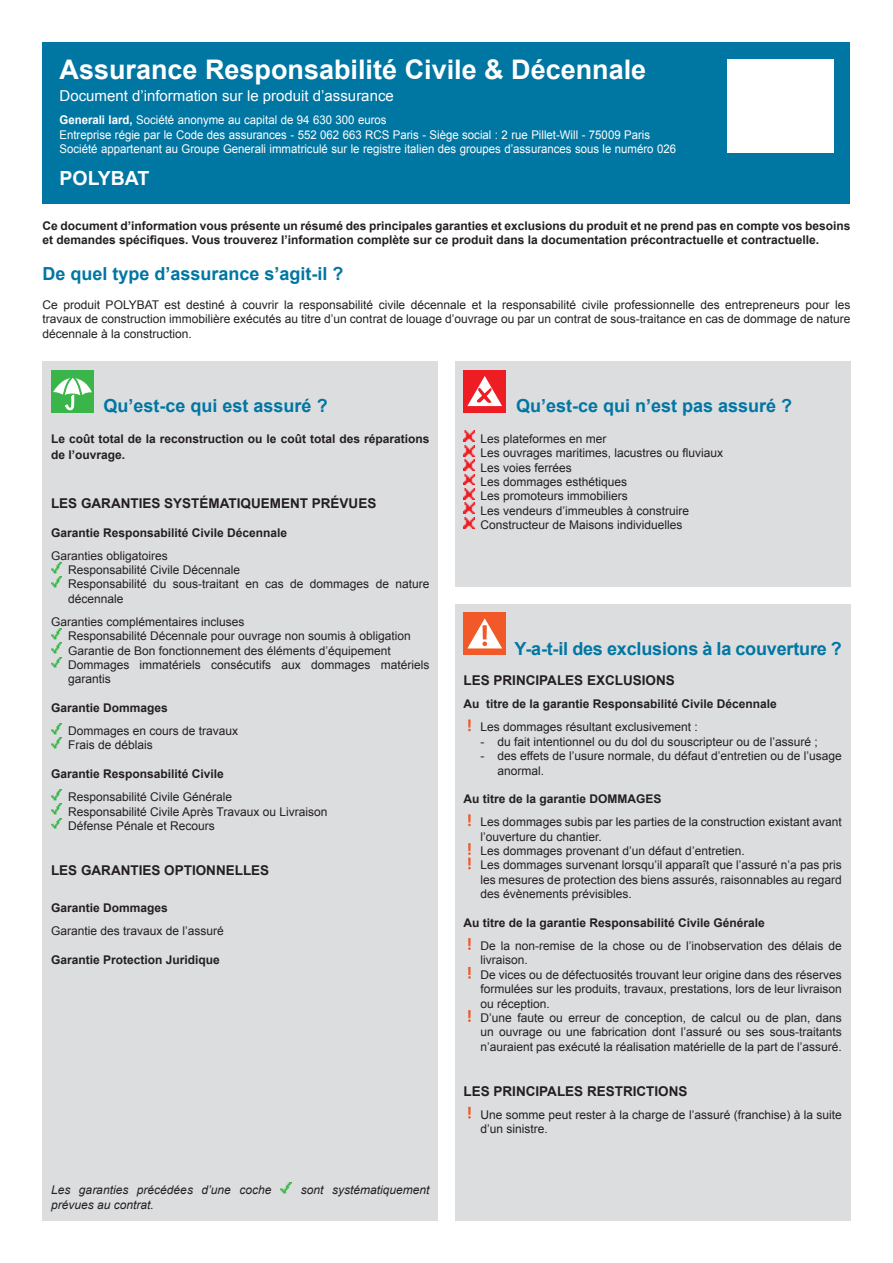
<style>
.page{position:relative;width:893px;height:1263px;background:#fff}
.page>*{position:absolute;margin:0;border:0;box-sizing:border-box;transform-origin:0 0}
.t1{font:700 27px "Arial";color:#fff}
.t2{font:700 19.5px "Arial";color:#fff}
.t3{font:700 18px "Arial";color:#0076a3}
.t4{font:15px "Arial";color:#fff}
.t5{font:700 13.5px "Arial";color:#231f20}
.t6{font:12px/14.4px "Arial";color:#231f20}
.t7{font:700 12px/14.4px "Arial";color:#231f20}
.t8{font:12px/14.4px "Arial";color:#fff;scale:.95 1}
.t9{font:italic 12px "Arial";color:#231f20}
.s1{font-weight:700}
</style>
<div class="page">
<div style="left:43px;top:43px;width:807px;height:161px;background:#0076a3"></div>
<div style="left:727px;top:60px;width:106px;height:93px;background:#fff"></div>
<div style="left:43px;top:361px;width:395px;height:859px;background:#dcdddf"></div>
<div style="left:51px;top:370px;width:43px;height:42px;background:#3ab54a"></div>
<svg style="left:53px;top:373px;width:39px;height:38px"></svg>
<svg style="left:51px;top:562px;width:11px;height:26px"></svg>
<svg style="left:51px;top:628px;width:11px;height:40px"></svg>
<svg style="left:51px;top:723px;width:11px;height:26px"></svg>
<svg style="left:51px;top:789px;width:11px;height:40px"></svg>
<div style="left:455px;top:361px;width:395px;height:226px;background:#dcdddf"></div>
<div style="left:463px;top:370px;width:43px;height:42px;background:#ee1d23"></div>
<svg style="left:467px;top:376px;width:35px;height:30px"></svg>
<svg style="left:463px;top:431px;width:11px;height:97px"></svg>
<div style="left:455px;top:604px;width:395px;height:616px;background:#dcdddf"></div>
<div style="left:463px;top:612px;width:43px;height:43px;background:#f15929"></div>
<svg style="left:467px;top:618px;width:35px;height:30px"></svg>
<svg style="left:468px;top:719px;width:3px;height:12px"></svg>
<svg style="left:468px;top:814px;width:3px;height:12px"></svg>
<svg style="left:468px;top:843px;width:3px;height:26px"></svg>
<svg style="left:468px;top:938px;width:3px;height:12px"></svg>
<svg style="left:468px;top:967px;width:3px;height:12px"></svg>
<svg style="left:468px;top:1010px;width:3px;height:12px"></svg>
<svg style="left:468px;top:1107px;width:3px;height:12px"></svg>
<svg style="left:280px;top:1182px;width:11px;height:12px"></svg>
<h1 class="t1" style="left:60px;top:60px;width:588px">Assurance Responsabilité Civile &amp; Décennale</h1>
<p class="t4" style="left:60px;top:91px;width:336px">Document d’information sur le produit d’assurance</p>
<p class="t8" style="left:60px;top:114px;width:650px"><span class="s1">Generali Iard,</span> Société anonyme au capital de 94 630 300 euros<br>Entreprise régie par le Code des assurances - 552 062 663 RCS Paris - Siège social : 2 rue Pillet-Will - 75009 Paris<br>Société appartenant au Groupe Generali immatriculé sur le registre italien des groupes d’assurances sous le numéro 026</p>
<h2 class="t2" style="left:60px;top:171px;width:91px">POLYBAT</h2>
<p class="t7" style="left:43px;top:220px;width:809px">Ce document d’information vous présente un résumé des principales garanties et exclusions du produit et ne prend pas en compte vos besoins et demandes spécifiques. Vous trouverez l’information complète sur ce produit dans la documentation précontractuelle et contractuelle.</p>
<h3 class="t3" style="left:43px;top:262px;width:303px">De quel type d’assurance s’agit-il ?</h3>
<p class="t6" style="left:43px;top:299px;width:809px;text-align:justify">Ce produit POLYBAT est destiné à couvrir la responsabilité civile décennale et la responsabilité civile professionnelle des entrepreneurs pour les travaux de construction immobilière exécutés au titre d’un contrat de louage d’ouvrage ou par un contrat de sous-traitance en cas de dommage de nature décennale à la construction.</p>
<h3 class="t3" style="left:104px;top:394px;width:226px">Qu’est-ce qui est assuré ?</h3>
<p class="t7" style="left:51px;top:432px;width:380px;line-height:16.2px">Le coût total de la reconstruction ou le coût total des réparations de l’ouvrage.</p>
<p class="t5" style="left:51px;top:494px;width:327px">LES GARANTIES SYSTÉMATIQUEMENT PRÉVUES</p>
<p class="t7" style="left:51px;top:526px;width:238px">Garantie Responsabilité Civile Décennale</p>
<p class="t6" style="left:68px;top:549px;width:363px;text-indent:-17px">Garanties obligatoires<br>Responsabilité Civile Décennale<br>Responsabilité du sous-traitant en cas de dommages de nature décennale</p>
<p class="t6" style="left:68px;top:615px;width:363px;text-indent:-17px">Garanties complémentaires incluses<br>Responsabilité Décennale pour ouvrage non soumis à obligation Garantie de Bon fonctionnement des éléments d’équipement Dommages immatériels consécutifs aux dommages matériels garantis</p>
<p class="t7" style="left:51px;top:702px;width:118px">Garantie Dommages</p>
<p class="t6" style="left:68px;top:725px;width:172px">Dommages en cours de travaux<br>Frais de déblais</p>
<p class="t7" style="left:51px;top:768px;width:174px">Garantie Responsabilité Civile</p>
<p class="t6" style="left:68px;top:791px;width:261px">Responsabilité Civile Générale<br>Responsabilité Civile Après Travaux ou Livraison<br>Défense Pénale et Recours</p>
<p class="t5" style="left:51px;top:865px;width:220px">LES GARANTIES OPTIONNELLES</p>
<p class="t7" style="left:51px;top:902px;width:118px">Garantie Dommages</p>
<p class="t6" style="left:51px;top:925px;width:174px">Garantie des travaux de l’assuré</p>
<p class="t7" style="left:51px;top:953px;width:170px">Garantie Protection Juridique</p>
<p class="t9" style="left:51px;top:1185px;width:222px">Les garanties précédées d’une coche</p>
<p class="t9" style="left:301px;top:1185px;width:130px">sont systématiquement</p>
<p class="t9" style="left:51px;top:1200px;width:104px">prévues au contrat.</p>
<h3 class="t3" style="left:516px;top:394px;width:278px">Qu’est-ce qui n’est pas assuré ?</h3>
<p class="t6" style="left:480px;top:432px;width:244px">Les plateformes en mer<br>Les ouvrages maritimes, lacustres ou fluviaux<br>Les voies ferrées<br>Les dommages esthétiques<br>Les promoteurs immobiliers<br>Les vendeurs d’immeubles à construire<br>Constructeur de Maisons individuelles</p>
<h3 class="t3" style="left:514px;top:636px;width:329px">Y-a-t-il des exclusions à la couverture ?</h3>
<p class="t5" style="left:463px;top:676px;width:213px">LES PRINCIPALES EXCLUSIONS</p>
<p class="t7" style="left:463px;top:698px;width:315px">Au titre de la garantie Responsabilité Civile Décennale</p>
<p class="t6" style="left:480px;top:721px;width:219px">Les dommages résultant exclusivement :</p>
<p class="t6" style="left:480px;top:735px;width:339px">- du fait intentionnel ou du dol du souscripteur ou de l’assuré ;</p>
<p class="t6" style="left:497px;top:750px;width:346px;text-indent:-17px">- des effets de l’usure normale, du défaut d’entretien ou de l’usage anormal.</p>
<p class="t7" style="left:463px;top:793px;width:200px">Au titre de la garantie DOMMAGES</p>
<p class="t6" style="left:480px;top:816px;width:363px">Les dommages subis par les parties de la construction existant avant l’ouverture du chantier.<br>Les dommages provenant d’un défaut d’entretien.<br>Les dommages survenant lorsqu’il apparaît que l’assuré n’a pas pris les mesures de protection des biens assurés, raisonnables au regard des évènements prévisibles.</p>
<p class="t7" style="left:463px;top:917px;width:303px">Au titre de la garantie Responsabilité Civile Générale</p>
<p class="t6" style="left:480px;top:940px;width:363px">De la non-remise de la chose ou de l’inobservation des délais de livraison.<br>De vices ou de défectuosités trouvant leur origine dans des réserves formulées sur les produits, travaux, prestations, lors de leur livraison ou réception.<br>D’une faute ou erreur de conception, de calcul ou de plan, dans un ouvrage ou une fabrication dont l’assuré ou ses sous-traitants n’auraient pas exécuté la réalisation matérielle de la part de l’assuré.</p>
<p class="t5" style="left:463px;top:1086px;width:226px">LES PRINCIPALES RESTRICTIONS</p>
<p class="t6" style="left:480px;top:1108px;width:363px">Une somme peut rester à la charge de l’assuré (franchise) à la suite d’un sinistre.</p>
</div>
